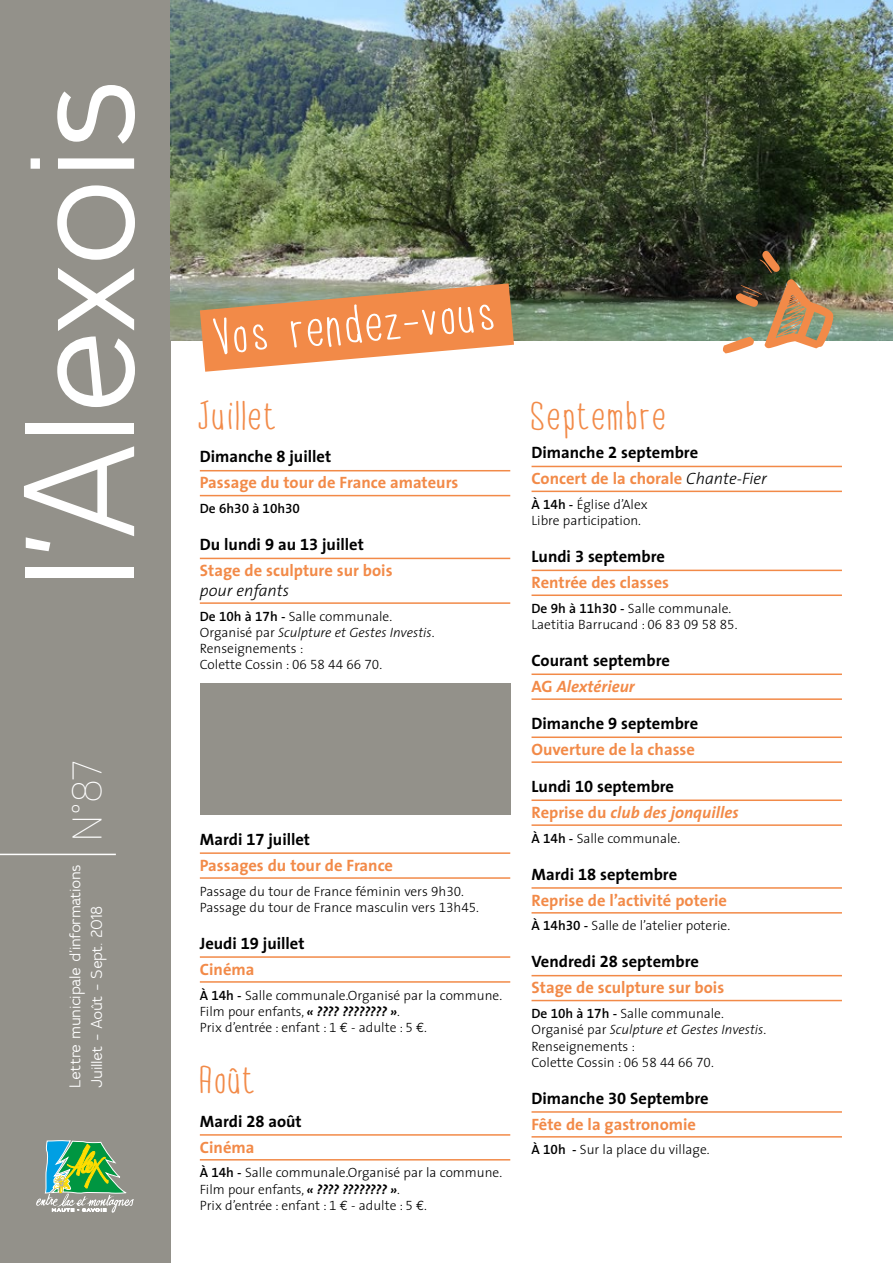
<style>
.page{position:relative;width:893px;height:1263px;background:#fff}
.page>*{position:absolute;margin:0;border:0;box-sizing:border-box;transform-origin:0 0}
.t1{font:180px "Calvin";letter-spacing:-.03em;color:#fff}
.t2{font:48.9px "Thin Font";color:#fff;scale:1.2 1}
.t3{font:200 48px "Calvin";color:#fff}
.t4{font:37.5px "Thin Font";color:#f28a48;scale:1.2 1}
.t5{font:18px/21.6px "Calvin";letter-spacing:-.03em;color:#fff}
.t6{font:700 16.5px/26.2px "The Sans";color:#f28a48}
.t7{font:700 16.5px/26.2px "The Sans";color:#000}
.t8{font:italic 700 16.5px/26.2px "The Sans";color:#f28a48}
.t9{font:italic 300 16.5px "The Sans";color:#000}
.t10{font:300 13.5px/16.2px "The Sans";color:#000}
.t11{font:13.5px "The Sans Semi Bold Expert";color:#000}
.s1{color:#000}
.s2{font-family:"The Sans Bold Expert";font-weight:400;color:#000}
.s3{font-family:"The Sans";font-weight:600}
.s4{font-weight:600}
.s5{font-family:"The Sans Semi Bold Expert";font-weight:400}
.s6{font-style:italic}
.s7{font-family:"The Sans Light Expert";font-weight:400}
.s8{font-family:"The Sans Bold Expert";font-weight:400}
.s9{color:#f28a48}
.s10{font-weight:700;font-style:italic}
.s11{font-family:"Euro Mono";font-weight:400}
.s12{font-weight:300;font-style:italic;color:#000}
.s13{font-style:italic;color:#f28a48}
.s14{font-style:normal;color:#000}
.s15{font-family:"The Sans Bold Expert";font-weight:400;font-style:normal;color:#000}
.s16{font-style:normal}
</style>
<div class="page">
<div style="left:0;top:0;width:170px;height:1263px;background:#93918a"></div>
<svg style="left:36px;top:1140px;width:98px;height:73px"></svg>
<hr style="left:0;top:854px;width:116px;height:1px;background:#fff">
<img style="left:170px;top:0;width:723px;height:340px">
<svg style="left:200px;top:283px;width:314px;height:89px"></svg>
<img style="left:723px;top:251px;width:111px;height:103px">
<hr style="left:200px;top:470px;width:310px;height:1px;background:#f28a48">
<hr style="left:200px;top:495px;width:310px;height:1px;background:#f28a48">
<hr style="left:200px;top:558px;width:310px;height:1px;background:#f28a48">
<hr style="left:200px;top:602px;width:310px;height:2px;background:#f28a48">
<hr style="left:200px;top:852px;width:310px;height:2px;background:#f28a48">
<hr style="left:200px;top:877px;width:310px;height:2px;background:#f28a48">
<hr style="left:200px;top:956px;width:310px;height:2px;background:#f28a48">
<hr style="left:200px;top:981px;width:310px;height:2px;background:#f28a48">
<hr style="left:200px;top:1134px;width:310px;height:2px;background:#f28a48">
<hr style="left:200px;top:1159px;width:310px;height:1px;background:#f28a48">
<hr style="left:531px;top:466px;width:311px;height:1px;background:#f28a48">
<hr style="left:531px;top:491px;width:311px;height:1px;background:#f28a48">
<hr style="left:531px;top:570px;width:311px;height:1px;background:#f28a48">
<hr style="left:531px;top:594px;width:311px;height:2px;background:#f28a48">
<hr style="left:531px;top:673px;width:311px;height:2px;background:#f28a48">
<hr style="left:531px;top:698px;width:311px;height:2px;background:#f28a48">
<hr style="left:531px;top:736px;width:311px;height:2px;background:#f28a48">
<hr style="left:531px;top:761px;width:311px;height:2px;background:#f28a48">
<hr style="left:531px;top:799px;width:311px;height:2px;background:#f28a48">
<hr style="left:531px;top:824px;width:311px;height:2px;background:#f28a48">
<hr style="left:531px;top:887px;width:311px;height:2px;background:#f28a48">
<hr style="left:531px;top:912px;width:311px;height:1px;background:#f28a48">
<hr style="left:531px;top:975px;width:311px;height:1px;background:#f28a48">
<hr style="left:531px;top:1000px;width:311px;height:1px;background:#f28a48">
<hr style="left:531px;top:1111px;width:311px;height:2px;background:#f28a48">
<hr style="left:531px;top:1136px;width:311px;height:1px;background:#f28a48">
<div style="left:200px;top:683px;width:310px;height:132px;background:#93918a"></div>
<h1 class="t1" style="left:-9px;top:590px;width:516px;rotate:-90deg">l'Alexois</h1>
<h3 class="t3" style="left:64px;top:841px;width:82px;rotate:-90deg">N°87</h3>
<h3 class="t5" style="left:66px;top:1087px;width:225px;rotate:-90deg">Lettre municipale d'informations<br>Juillet - Août - Sept. 2018</h3>
<h2 class="t2" style="left:213px;top:312px;width:238px;rotate:-5deg">Vos rendez-vous</h2>
<h3 class="t4" style="left:200px;top:396px;width:68px">Juillet</h3>
<p class="t6" style="left:200px;top:443px;width:260px"><span class="s1">Dimanche</span> <span class="s2">8</span> <span class="s1">juillet<br></span>Passage du tour de France amateurs</p>
<p class="t11" style="left:200px;top:497px;width:102px"><span class="s3">De</span> 6<span class="s3">h</span>30 <span class="s3">à</span> 10<span class="s3">h</span>30</p>
<p class="t6" style="left:200px;top:531px;width:194px"><span class="s1">Du lundi</span> <span class="s2">9</span> <span class="s1">au</span> <span class="s2">13</span> <span class="s1">juillet<br></span>Stage de sculpture sur bois</p>
<p class="t9" style="left:200px;top:577px;width:91px">pour enfants</p>
<p class="t10" style="left:200px;top:608px;width:236px"><span class="s4">De</span> <span class="s5">10</span><span class="s4">h à</span> <span class="s5">17</span><span class="s4">h -</span> Salle communale.<br>Organisé par <span class="s6">Sculpture et Gestes Investis</span>.<br>Renseignements :<br>Colette Cossin : <span class="s7">06 58 44 66 70.</span></p>
<p class="t6" style="left:200px;top:826px;width:195px"><span class="s1">Mardi</span> <span class="s2">17</span> <span class="s1">juillet<br></span>Passages du tour de France</p>
<p class="t10" style="left:200px;top:882px;width:281px">Passage du tour de France féminin vers <span class="s7">9</span>h<span class="s7">30</span>.<br>Passage du tour de France masculin vers <span class="s7">13</span>h<span class="s7">45</span>.</p>
<p class="t7" style="left:200px;top:929px;width:106px">Jeudi <span class="s8">19</span> juillet<br><span class="s9">Cinéma</span></p>
<p class="t10" style="left:200px;top:986px;width:304px"><span class="s4">À</span> <span class="s5">14</span><span class="s4">h -</span> Salle communale.Organisé par la commune.<br>Film pour enfants, <span class="s10">« ???? ???????? »</span>.<br>Prix d’entrée : enfant : <span class="s7">1</span> <span class="s11">€</span> - adulte : <span class="s7">5</span> <span class="s11">€</span>.</p>
<h3 class="t4" style="left:200px;top:1060px;width:50px">Août</h3>
<p class="t7" style="left:200px;top:1107px;width:103px">Mardi <span class="s8">28</span> août<br><span class="s9">Cinéma</span></p>
<p class="t10" style="left:200px;top:1164px;width:304px"><span class="s4">À</span> <span class="s5">14</span><span class="s4">h -</span> Salle communale.Organisé par la commune.<br>Film pour enfants, <span class="s10">« ???? ???????? »</span>.<br>Prix d’entrée : enfant : <span class="s7">1</span> <span class="s11">€</span> - adulte : <span class="s7">5</span> <span class="s11">€</span>.</p>
<h3 class="t4" style="left:531px;top:396px;width:116px">Septembre</h3>
<p class="t6" style="left:531px;top:439px;width:237px"><span class="s1">Dimanche</span> <span class="s2">2</span> <span class="s1">septembre<br></span>Concert de la chorale <span class="s12">Chante-Fier</span></p>
<p class="t10" style="left:531px;top:496px;width:118px"><span class="s4">À</span> <span class="s5">14</span><span class="s4">h -</span> Église d’Alex<br>Libre participation.</p>
<p class="t6" style="left:531px;top:543px;width:139px"><span class="s1">Lundi</span> <span class="s2">3</span> <span class="s1">septembre<br></span>Rentrée des classes</p>
<p class="t10" style="left:531px;top:600px;width:207px"><span class="s4">De</span> <span class="s5">9</span><span class="s4">h à</span> <span class="s5">11</span><span class="s4">h</span><span class="s5">30</span> <span class="s4">-</span> Salle communale.<br>Laetitia Barrucand : <span class="s7">06 83 09 58 85.</span></p>
<p class="t7" style="left:531px;top:647px;width:140px">Courant septembre<br><span class="s9">AG</span> <span class="s13">Alextérieur</span></p>
<p class="t6" style="left:531px;top:710px;width:168px"><span class="s1">Dimanche</span> <span class="s2">9</span> <span class="s1">septembre<br></span>Ouverture de la chasse</p>
<p class="t8" style="left:531px;top:773px;width:209px"><span class="s14">Lundi</span> <span class="s15">10</span> <span class="s14">septembre<br></span><span class="s16">Reprise du</span> club des jonquilles</p>
<p class="t10" style="left:531px;top:830px;width:150px"><span class="s4">À</span> <span class="s5">14</span><span class="s4">h -</span> Salle communale.</p>
<p class="t6" style="left:531px;top:860px;width:197px"><span class="s1">Mardi</span> <span class="s2">18</span> <span class="s1">septembre<br></span>Reprise de l’activité poterie</p>
<p class="t10" style="left:531px;top:917px;width:200px"><span class="s4">À</span> <span class="s5">14</span><span class="s4">h</span><span class="s5">30</span> <span class="s4">-</span> Salle de l’atelier poterie.</p>
<p class="t6" style="left:531px;top:948px;width:194px"><span class="s1">Vendredi</span> <span class="s2">28</span> <span class="s1">septembre<br></span>Stage de sculpture sur bois</p>
<p class="t10" style="left:531px;top:1005px;width:236px"><span class="s4">De</span> <span class="s5">10</span><span class="s4">h à</span> <span class="s5">17</span><span class="s4">h -</span> Salle communale.<br>Organisé par <span class="s6">Sculpture et Gestes Investis</span>.<br>Renseignements :<br>Colette Cossin : <span class="s7">06 58 44 66 70.</span></p>
<p class="t6" style="left:531px;top:1084px;width:179px"><span class="s1">Dimanche</span> <span class="s2">30</span> <span class="s1">Septembre<br></span>Fête de la gastronomie</p>
<p class="t10" style="left:531px;top:1141px;width:180px"><span class="s4">À</span> <span class="s5">10</span><span class="s4">h -</span> Sur la place du village.</p>
</div>
